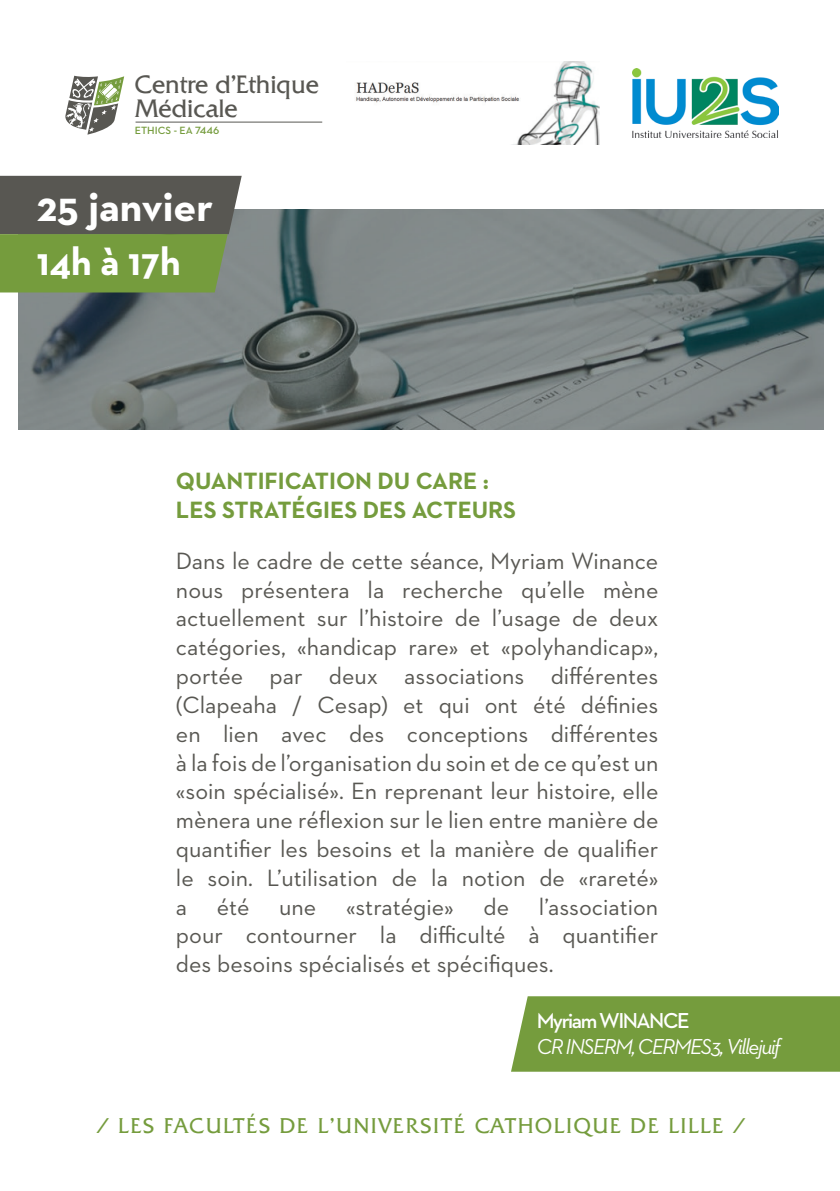
<style>
.page{position:relative;width:840px;height:1191px;background:#fff}
.page>*{position:absolute;margin:0;border:0;box-sizing:border-box;transform-origin:0 0}
.t1{font:700 42.6px "Neutraface 2 Text";color:#fff}
.t2{font:700 39.8px "Neutraface 2 Text";color:#fff}
.t3{font:300 24.2px/24.2px "Quadrat Serial";color:#585752}
.t4{font:24px/28.8px "Neutraface 2 Text";color:#585752;text-align:justify}
.t5{font:700 24px/28.8px "Neutraface 2 Text";color:#759c3d}
.t6{font:italic 22px "Neutraface 2 Text";letter-spacing:-.07em;color:#fff}
.t7{font:600 22px "Neutraface 2 Text";letter-spacing:-.07em;color:#fff}
.t8{font:300 20.6px "Quadrat Serial";letter-spacing:.1em;color:#759c3d}
.t9{font:600 10.6px "Neutraface 2 Text";color:#759c3d}
</style>
<div class="page">
<img style="left:18px;top:209px;width:805px;height:220px">
<svg style="left:0;top:176px;width:241px;height:116px"></svg>
<svg style="left:65px;top:76px;width:59px;height:59px"></svg>
<hr style="left:135px;top:122px;width:187px;height:1px;background:#585752">
<div style="left:511px;top:996px;width:328px;height:75px;background:#759c3d"></div>
<img style="left:356px;top:61px;width:243px;height:84px">
<img style="left:632px;top:68px;width:146px;height:70px">
<p class="t3" style="left:135px;top:72px;width:185px">Centre d’Ethique<br>Médicale</p>
<p class="t9" style="left:135px;top:124px;width:86px">ETHICS - EA 7446</p>
<h1 class="t1" style="left:37px;top:179px;width:178px">25 janvier</h1>
<h2 class="t2" style="left:37px;top:236px;width:145px">14h à 17h</h2>
<p class="t5" style="left:176px;top:466px;width:341px">QUANTIFICATION DU CARE :<br>LES STRATÉGIES DES ACTEURS</p>
<p class="t4" style="left:176px;top:546px;width:483px">Dans le cadre de cette séance, Myriam Winance nous présentera la recherche qu’elle mène actuellement sur l’histoire de l’usage de deux catégories, «handicap rare» et «polyhandicap», portée par deux associations différentes (Clapeaha / Cesap) et qui ont été définies en lien avec des conceptions différentes à la fois de l’organisation du soin et de ce qu’est un «soin spécialisé». En reprenant leur histoire, elle mènera une réflexion sur le lien entre manière de quantifier les besoins et la manière de qualifier le soin. L’utilisation de la notion de «rareté» a été une «stratégie» de l’association pour contourner la difficulté à quantifier des besoins spécialisés et spécifiques.</p>
<p class="t7" style="left:536px;top:1007px;width:154px">Myriam WINANCE</p>
<p class="t6" style="left:536px;top:1033px;width:245px">CR INSERM, CERMES3, Villejuif</p>
<p class="t8" style="left:97px;top:1113px;width:648px">/ LES FACULTÉS DE L’UNIVERSITÉ CATHOLIQUE DE LILLE /</p>
</div>
